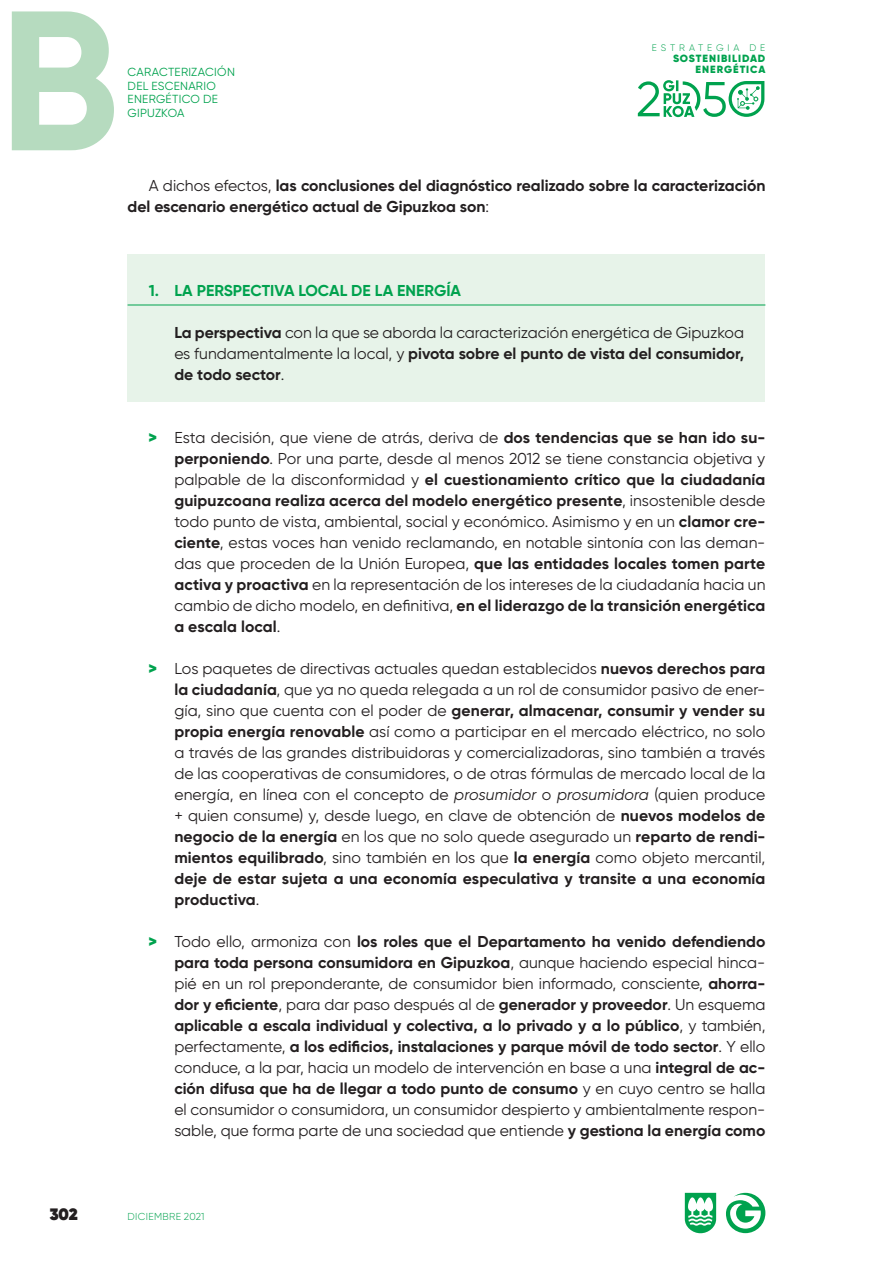
<style>
.page{position:relative;width:893px;height:1263px;background:#fff}
.page>*{position:absolute;margin:0;border:0;box-sizing:border-box;transform-origin:0 0}
.t1{font:700 198.3px "Gilroy";color:#b6dbbf}
.t2{font:800 16.5px "Gilroy";color:#231f20}
.t3{font:15.75px/21px "Gilroy";color:#231f20;text-align:justify}
.t4{font:700 15.75px/21px "Gilroy";color:#231f20}
.t5{font:700 15.75px "Gilroy";color:#00a24e}
.t6{font:11.7px/13.6px "Gilroy";letter-spacing:.02em;color:#00a24e}
.t7{font:900 10.5px/11.1px "Gilroy";letter-spacing:.085em;color:#00a24e;text-align:right}
.t8{font:300 10.05px "Gilroy";letter-spacing:.035em;color:#00a24e}
.t9{font:300 9.45px "Gilroy";letter-spacing:.405em;color:#00a24e}
.s1{font-weight:400}
.s2{font-weight:700}
.s3{font-weight:800;color:#00a24e}
.s4{font-style:italic}
</style>
<div class="page">
<svg style="left:638px;top:80px;width:126px;height:37px"></svg>
<svg style="left:685px;top:1193px;width:80px;height:40px"></svg>
<div style="left:128px;top:254px;width:637px;height:147px;background:#e7f3e9"></div>
<hr style="left:128px;top:305px;width:637px;height:1px;background:#00a24e">
<h1 class="t1" style="left:-1px;top:-43px;width:121px">B</h1>
<p class="t6" style="left:128px;top:65px;width:109px">CARACTERIZACIÓN<br>DEL ESCENARIO<br>ENERGÉTICO DE<br>GIPUZKOA</p>
<p class="t9" style="left:652px;top:41px;width:115px">ESTRATEGIA DE</p>
<p class="t7" style="left:673px;top:52px;width:94px">SOSTENIBILIDAD<br>ENERGÉTICA</p>
<p class="t4" style="left:128px;top:175px;width:639px;text-indent:21px"><span class="s1">A dichos efectos,</span> las conclusiones del diagnóstico realizado sobre la caracterización del escenario energético actual de Gipuzkoa son<span class="s1">:</span></p>
<p class="t5" style="left:149px;top:281px;width:314px">1. LA PERSPECTIVA LOCAL DE LA ENERGÍA</p>
<p class="t3" style="left:174px;top:322px;width:571px"><span class="s2">La perspectiva</span> con la que se aborda la caracterización energética de Gipuzkoa es fundamentalmente la local, y <span class="s2">pivota sobre el punto de vista del consumidor, de todo sector</span>.</p>
<p class="t3" style="left:174px;top:427px;width:593px;text-indent:-26px"><span class="s3">&gt;</span> Esta decisión, que viene de atrás, deriva de <span class="s2">dos tendencias que se han ido su&shy;perponiendo</span>. Por una parte, desde al menos 2012 se tiene constancia objetiva y palpable de la disconformidad y <span class="s2">el cuestionamiento crítico que la ciudadanía guipuzcoana realiza acerca del modelo energético presente</span>, insostenible desde todo punto de vista, ambiental, social y económico. Asimismo y en un <span class="s2">clamor cre&shy;ciente</span>, estas voces han venido reclamando, en notable sintonía con las deman&shy;das que proceden de la Unión Europea, <span class="s2">que las entidades locales tomen parte activa y proactiva</span> en la representación de los intereses de la ciudadanía hacia un cambio de dicho modelo, en definitiva, <span class="s2">en el liderazgo de la transición energética a escala local</span>.</p>
<p class="t3" style="left:174px;top:658px;width:593px;text-indent:-26px"><span class="s3">&gt;</span> Los paquetes de directivas actuales quedan establecidos <span class="s2">nuevos derechos para la ciudadanía</span>, que ya no queda relegada a un rol de consumidor pasivo de ener&shy;gía, sino que cuenta con el poder de <span class="s2">generar, almacenar, consumir y vender su propia energía renovable</span> así como a participar en el mercado eléctrico, no solo a través de las grandes distribuidoras y comercializadoras, sino también a través de las cooperativas de consumidores, o de otras fórmulas de mercado local de la energía, en línea con el concepto de <span class="s4">prosumidor</span> o <span class="s4">prosumidora</span> (quien produce + quien consume) y, desde luego, en clave de obtención de <span class="s2">nuevos modelos de negocio de la energía</span> en los que no solo quede asegurado un <span class="s2">reparto de rendi&shy;mientos equilibrado</span>, sino también en los que <span class="s2">la energía</span> como objeto mercantil, <span class="s2">deje de estar sujeta a una economía especulativa y transite a una economía productiva</span>.</p>
<p class="t3" style="left:174px;top:931px;width:593px;text-indent:-26px"><span class="s3">&gt;</span> Todo ello, armoniza con <span class="s2">los roles que el Departamento ha venido defendiendo para toda persona consumidora en Gipuzkoa</span>, aunque haciendo especial hinca&shy;pié en un rol preponderante, de consumidor bien informado, consciente, <span class="s2">ahorra&shy;dor y eficiente</span>, para dar paso después al de <span class="s2">generador y proveedor</span>. Un esquema <span class="s2">aplicable a escala individual y colectiva, a lo privado y a lo público</span>, y también, perfectamente, <span class="s2">a los edificios, instalaciones y parque móvil de todo sector</span>. Y ello conduce, a la par, hacia un modelo de intervención en base a una <span class="s2">integral de ac&shy;ción difusa que ha de llegar a todo punto de consumo</span> y en cuyo centro se halla el consumidor o consumidora, un consumidor despierto y ambientalmente respon&shy;sable, que forma parte de una sociedad que entiende <span class="s2">y gestiona la energía como</span></p>
<p class="t2" style="left:50px;top:1203px;width:30px">302</p>
<p class="t8" style="left:128px;top:1210px;width:78px">DICIEMBRE 2021</p>
</div>
